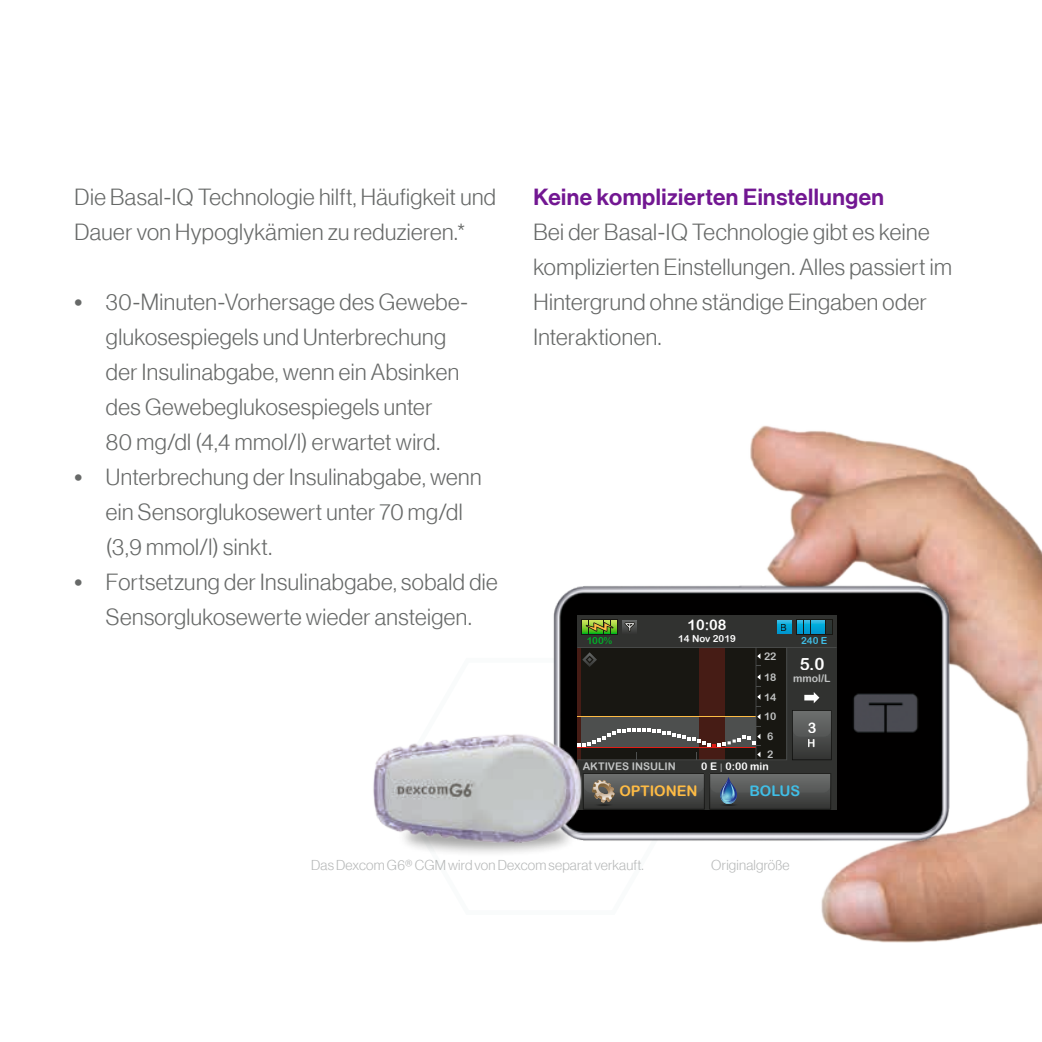
<style>
.page{position:relative;width:1042px;height:1042px;background:#fff}
.page>*{position:absolute;margin:0;border:0;box-sizing:border-box;transform-origin:0 0}
.t1{font:22.75px/35px "N Haas Grotesk DS Std 45 Lt";letter-spacing:.02em;color:#676968}
.t2{font:22.75px "N Haas Grotesk DS Std 65 Md";letter-spacing:.02em;color:#721792}
.t3{font:16.97px "Arial Rounded MT Bold";color:#fff}
.t4{font:14.53px "Arial Rounded MT Bold";color:#ffbc44}
.t5{font:14.53px "Arial Rounded MT Bold";color:#fff}
.t6{font:14.53px "Arial Rounded MT Bold";color:#40bee6}
.t7{font:14px "N Haas Grotesk DS Std 45 Lt";letter-spacing:.015em;color:#b7b9b9}
.t8{font:10.85px "Arial Rounded MT Bold";color:#fff}
.t9{font:10.5px/20.1px "Arial Rounded MT Bold";color:#c2c4c4;text-align:center}
.t10{font:10.5px "Arial Rounded MT Bold";color:#fff}
.t11{font:9.8px "Arial Rounded MT Bold";color:#fff}
.t12{font:9.8px "Arial Rounded MT Bold";color:#40bee6}
.t13{font:9.8px "Arial Rounded MT Bold";color:#00b027}
.t14{font:9.8px "Helvetica";color:#11110f}
.s1{font-family:"Times"}
.s2{font-family:"Arial";font-size:8.92px;color:#c2c4c4}
</style>
<div class="page">
<img style="left:750px;top:425px;width:292px;height:518px">
<img style="left:553px;top:582px;width:414px;height:259px">
<div style="left:577px;top:615px;width:259px;height:194px;background:#313230"></div>
<svg style="left:796px;top:619px;width:36px;height:16px"></svg>
<svg style="left:797px;top:620px;width:5px;height:14px"></svg>
<svg style="left:804px;top:620px;width:6px;height:14px"></svg>
<svg style="left:811px;top:620px;width:6px;height:14px"></svg>
<svg style="left:819px;top:620px;width:5px;height:14px"></svg>
<div style="left:826px;top:620px;width:6px;height:14px;background:#2c3634"></div>
<svg style="left:623px;top:620px;width:13px;height:12px"></svg>
<svg style="left:624px;top:622px;width:11px;height:9px"></svg>
<svg style="left:777px;top:620px;width:14px;height:14px"></svg>
<svg style="left:603px;top:773px;width:228px;height:36px"></svg>
<svg style="left:581px;top:619px;width:37px;height:16px"></svg>
<svg style="left:582px;top:620px;width:6px;height:14px"></svg>
<svg style="left:589px;top:620px;width:6px;height:14px"></svg>
<svg style="left:597px;top:620px;width:5px;height:14px"></svg>
<svg style="left:604px;top:620px;width:6px;height:14px"></svg>
<svg style="left:611px;top:620px;width:6px;height:14px"></svg>
<svg style="left:586px;top:622px;width:27px;height:10px"></svg>
<svg style="left:577px;top:647px;width:259px;height:113px;background:#342d28"></svg>
<img style="left:373px;top:721px;width:230px;height:131px">
<div style="left:916px;top:576px;width:47px;height:42px;background:#11110f;opacity:.45"></div>
<svg style="left:913px;top:572px;width:29px;height:25px"></svg>
<p class="t1" style="left:74px;top:179px;width:423px">Die Basal-IQ Technologie hilft, Häufigkeit und<br>Dauer von Hypoglykämien zu reduzieren.*</p>
<p class="t1" style="left:106px;top:284px;width:363px;text-indent:-32px"><span class="s1">•</span> 30-Minuten-Vorhersage des Gewebe&shy;glukosespiegels und Unterbrechung der Insulinabgabe, wenn ein Absinken des Gewebeglukosespiegels unter<br>80 mg/dl (4,4 mmol/l) erwartet wird.</p>
<p class="t1" style="left:106px;top:459px;width:377px;text-indent:-32px"><span class="s1">•</span> Unterbrechung der Insulinabgabe, wenn ein Sensorglukosewert unter 70 mg/dl (3,9 mmol/l) sinkt.</p>
<p class="t1" style="left:74px;top:564px;width:425px;text-align:center"><span class="s1">•</span> Fortsetzung der Insulinabgabe, sobald die<br>Sensorglukosewerte wieder ansteigen.</p>
<p class="t2" style="left:533px;top:183px;width:352px">Keine komplizierten Einstellungen</p>
<p class="t1" style="left:533px;top:214px;width:420px">Bei der Basal-IQ Technologie gibt es keine komplizierten Einstellungen. Alles passiert im Hintergrund ohne ständige Eingaben oder Interaktionen.</p>
<p class="t13" style="left:587px;top:634px;width:27px">100%</p>
<p class="t5" style="left:687px;top:616px;width:41px">10:08</p>
<p class="t11" style="left:678px;top:633px;width:59px">14 Nov 2019</p>
<p class="t12" style="left:801px;top:634px;width:28px">240 E</p>
<p class="t14" style="left:781px;top:619px;width:8px">B</p>
<p class="t9" style="left:764px;top:646px;width:14px">22<br>18<br>14<br>10<br>6</p>
<p class="t9" style="left:767px;top:744px;width:8px">2</p>
<p class="t3" style="left:799px;top:653px;width:27px">5.0</p>
<p class="t9" style="left:793px;top:668px;width:39px">mmol/L</p>
<p class="t5" style="left:807px;top:719px;width:10px">3</p>
<p class="t8" style="left:808px;top:737px;width:10px">H</p>
<p class="t9" style="left:583px;top:756px;width:95px">AKTIVES INSULIN</p>
<p class="t10" style="left:701px;top:760px;width:69px">0 E <span class="s2">|</span> 0:00 min</p>
<p class="t4" style="left:619px;top:782px;width:80px">OPTIONEN</p>
<p class="t6" style="left:749px;top:782px;width:52px">BOLUS</p>
<p class="t7" style="left:311px;top:857px;width:334px">Das Dexcom G6® CGM wird von Dexcom separat verkauft.</p>
<p class="t7" style="left:711px;top:857px;width:80px">Originalgröße</p>
</div>
